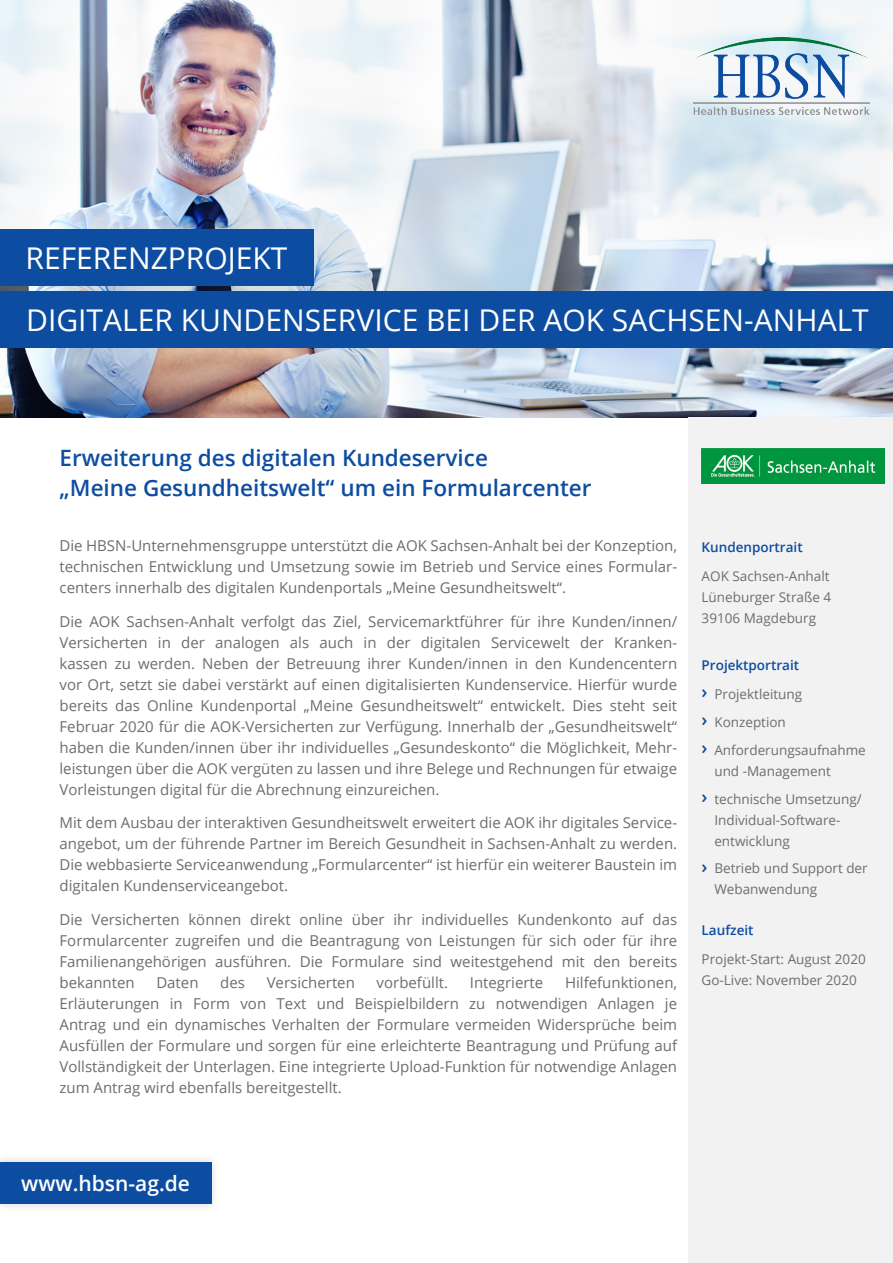
<style>
.page{position:relative;width:893px;height:1263px;background:#fff}
.page>*{position:absolute;margin:0;border:0;box-sizing:border-box;transform-origin:0 0}
.h1_Headline{font:30px "Open Sans";color:#fff}
.h3_Headline{font:600 22.5px/30px "Open Sans";color:#0d4da1}
.h3_Headline-2{font:600 21px "Open Sans";color:#fff}
.t1{font:15px/21px "Open Sans";color:#6c6d70;text-align:justify}
.Aufzählung{font:13.5px/21px "Open Sans";color:#6c6d70}
.h4_Headline{font:600 13.5px "Open Sans";color:#0d4da1}
.s1{font-weight:600;font-size:18px;color:#0d4da1}
</style>
<div class="page">
<img style="left:0;top:0;width:893px;height:418px">
<div style="left:689px;top:418px;width:204px;height:845px;background:#f2f2f2"></div>
<div style="left:0;top:229px;width:314px;height:57px;background:#0d4da1"></div>
<div style="left:1px;top:291px;width:892px;height:57px;background:#0d4da1"></div>
<img style="left:702px;top:449px;width:182px;height:35px">
<div style="left:0;top:1153px;width:221px;height:60px;background:#231f20;opacity:.2"></div>
<div style="left:0;top:1162px;width:211px;height:41px;background:#0d4da1"></div>
<img style="left:693px;top:37px;width:177px;height:77px">
<p class="h1_Headline" style="left:26px;top:237px;width:264px">REFERENZPROJEKT</p>
<p class="h1_Headline" style="left:26px;top:299px;width:844px">DIGITALER KUNDENSERVICE BEI DER AOK SACHSEN-ANHALT</p>
<p class="h3_Headline" style="left:60px;top:442px;width:534px">Erweiterung des digitalen Kundeservice<br>„Meine Gesundheitswelt“ um ein Formularcenter</p>
<p class="t1" style="left:60px;top:534px;width:619px">Die HBSN-Unternehmensgruppe unterstützt die AOK Sachsen-Anhalt bei der Konzeption, technischen Entwicklung und Umsetzung sowie im Betrieb und Service eines Formular&shy;centers innerhalb des digitalen Kundenportals „Meine Gesundheitswelt“.</p>
<p class="t1" style="left:60px;top:610px;width:619px">Die AOK Sachsen-Anhalt verfolgt das Ziel, Servicemarktführer für ihre Kunden/innen/ Versicherten in der analogen als auch in der digitalen Servicewelt der Kranken&shy;kassen zu werden. Neben der Betreuung ihrer Kunden/innen in den Kundencentern vor Ort, setzt sie dabei verstärkt auf einen digitalisierten Kundenservice. Hierfür wurde bereits das Online Kundenportal „Meine Gesundheitswelt“ entwickelt. Dies steht seit Februar 2020 für die AOK-Versicherten zur Verfügung. Innerhalb der „Gesundheitswelt“ haben die Kunden/innen über ihr individuelles „Gesundeskonto“ die Möglichkeit, Mehr&shy;leistungen über die AOK vergüten zu lassen und ihre Belege und Rechnungen für etwaige Vorleistungen digital für die Abrechnung einzureichen.</p>
<p class="t1" style="left:60px;top:812px;width:619px">Mit dem Ausbau der interaktiven Gesundheitswelt erweitert die AOK ihr digitales Service&shy;angebot, um der führende Partner im Bereich Gesundheit in Sachsen-Anhalt zu werden.<br>Die webbasierte Serviceanwendung „Formularcenter“ ist hierfür ein weiterer Baustein im digitalen Kundenserviceangebot.</p>
<p class="t1" style="left:60px;top:909px;width:619px">Die Versicherten können direkt online über ihr individuelles Kundenkonto auf das Formularcenter zugreifen und die Beantragung von Leistungen für sich oder für ihre Familienangehörigen ausführen. Die Formulare sind weitestgehend mit den bereits bekannten</p>
<p class="t1" style="left:60px;top:972px;width:619px;text-indent:505px">Hilfefunktionen, Erläuterungen in Form von Text und Beispielbildern zu notwendigen Anlagen je Antrag und ein dynamisches Verhalten der Formulare vermeiden Widersprüche beim Ausfüllen der Formulare und sorgen für eine erleichterte Beantragung und Prüfung auf Vollständigkeit der Unterlagen. Eine integrierte Upload-Funktion für notwendige Anlagen zum Antrag wird ebenfalls bereitgestellt.</p>
<p class="t1" style="left:156px;top:972px;width:44px">Daten</p>
<p class="t1" style="left:220px;top:972px;width:26px">des</p>
<p class="t1" style="left:267px;top:972px;width:90px">Versicherten</p>
<p class="t1" style="left:377px;top:972px;width:73px">vorbefüllt.</p>
<p class="t1" style="left:470px;top:972px;width:75px">Integrierte</p>
<p class="h4_Headline" style="left:702px;top:537px;width:103px">Kundenportrait</p>
<p class="Aufzählung" style="left:702px;top:565px;width:129px">AOK Sachsen-Anhalt</p>
<p class="Aufzählung" style="left:702px;top:586px;width:131px">Lüneburger Straße 4<br>39106 Magdeburg</p>
<p class="h4_Headline" style="left:702px;top:655px;width:99px">Projektportrait</p>
<p class="Aufzählung" style="left:702px;top:683px;width:102px"><span class="s1">›</span> Projektleitung</p>
<p class="Aufzählung" style="left:702px;top:711px;width:86px"><span class="s1">›</span> Konzeption</p>
<p class="Aufzählung" style="left:714px;top:739px;width:153px;text-indent:-13px"><span class="s1">›</span> Anforderungsaufnahme und -Management</p>
<p class="Aufzählung" style="left:714px;top:788px;width:149px;text-indent:-13px"><span class="s1">›</span> technische Umsetzung/<br>Individual-Software&shy;entwicklung</p>
<p class="Aufzählung" style="left:714px;top:857px;width:155px;text-indent:-13px"><span class="s1">›</span> Betrieb und Support der<br>Webanwendung</p>
<p class="h4_Headline" style="left:702px;top:921px;width:53px">Laufzeit</p>
<p class="Aufzählung" style="left:702px;top:949px;width:166px">Projekt-Start: August 2020<br>Go-Live: November 2020</p>
<p class="h3_Headline-2" style="left:21px;top:1169px;width:170px">www.hbsn-ag.de</p>
</div>
